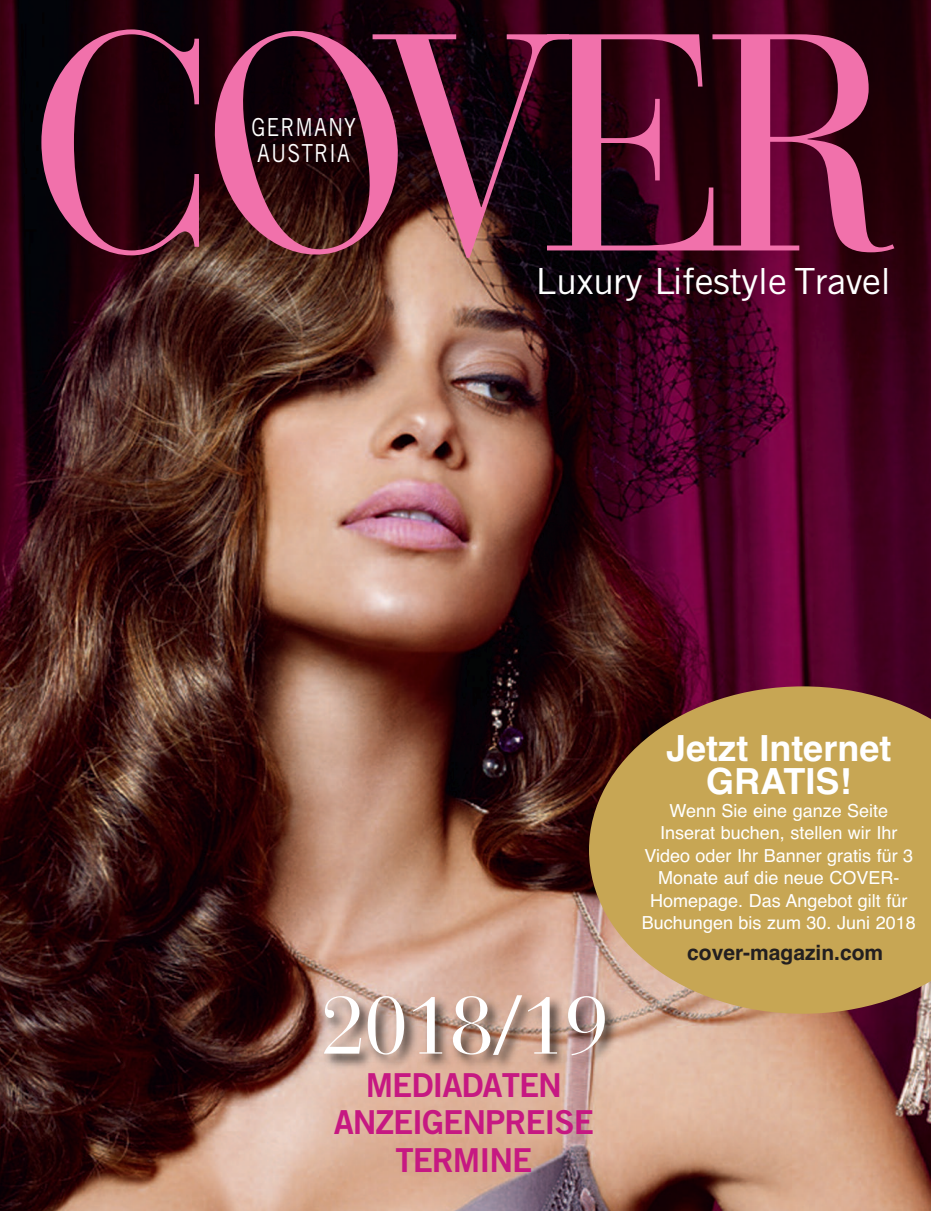
<style>
.page{position:relative;width:931px;height:1211px;background:#fff}
.page>*{position:absolute;margin:0;border:0;box-sizing:border-box;transform-origin:0 0}
.t1{font:306.75px "Bauer Bodoni Std";color:#f171ab;scale:.93 1}
.t2{font:81px "Bauer Bodoni";letter-spacing:-.03em;color:#fff}
.t3{font:36px "Trade Gothic LT Std";letter-spacing:-.01em;color:#fff;scale:1.05 1}
.t4{font:700 36px/32.7px "Helvetica";color:#fff;text-align:center}
.t5{font:33px/37.5px "Trade Gothic LT Std Bd 2";letter-spacing:-.03em;color:#c61882;text-align:center}
.t6{font:24.75px/26.2px "Trade Gothic LT Std";letter-spacing:.05em;color:#fff;scale:.85 1}
.t7{font:700 21px "Helvetica";color:#231f20}
.t8{font:18px/22.5px "Helvetica";color:#fff;text-align:center}
</style>
<div class="page">
<img style="left:0;top:0;width:931px;height:1210px">
<img style="left:32px;top:978px;width:878px;height:216px">
<svg style="left:589px;top:686px;width:342px;height:327px;background:#b99652"></svg>
<svg style="left:193px;top:12px;width:227px;height:261px;background:#280c0e"></svg>
<h1 class="t1" style="left:29px;top:34px;width:934px">C VER</h1>
<h3 class="t3" style="left:535px;top:268px;width:340px">Luxury Lifestyle Travel</h3>
<h3 class="t6" style="left:251px;top:116px;width:125px">GERMANY<br>AUSTRIA</h3>
<h2 class="t2" style="left:321px;top:996px;width:290px">2018/19</h2>
<h3 class="t5" style="left:334px;top:1069px;width:262px">MEDIADATEN<br>ANZEIGENPREISE<br>TERMINE</h3>
<h3 class="t4" style="left:666px;top:732px;width:227px">Jetzt Internet<br>GRATIS!</h3>
<p class="t8" style="left:642px;top:799px;width:275px">Wenn Sie eine ganze Seite<br>Inserat buchen, stellen wir Ihr<br>Video oder Ihr Banner gratis für 3<br>Monate auf die neue COVER-<br>Homepage. Das Angebot gilt für<br>Buchungen bis zum 30. Juni 2018</p>
<p class="t7" style="left:687px;top:940px;width:198px">cover-magazin.com</p>
</div>
